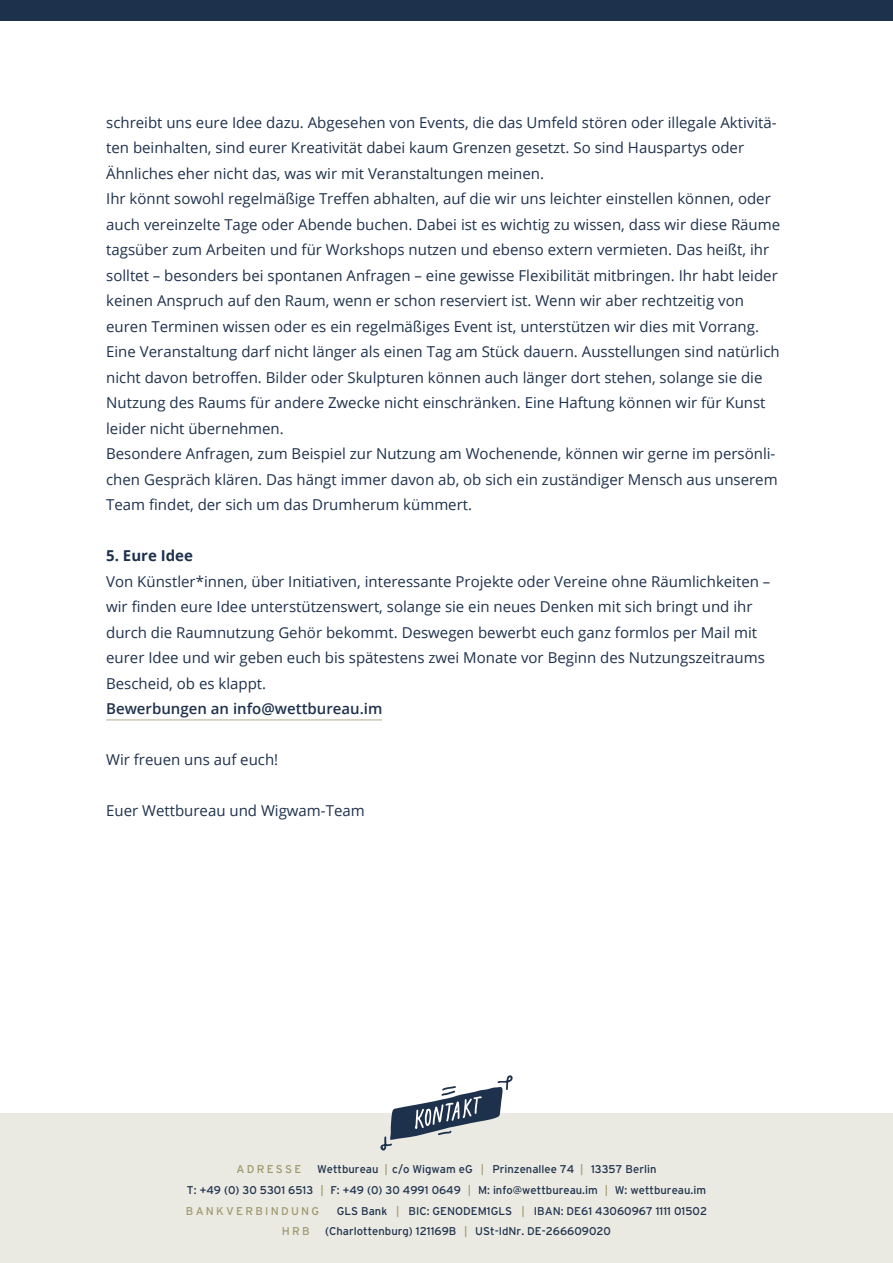
<style>
.page{position:relative;width:893px;height:1263px;background:#fff}
.page>*{position:absolute;margin:0;border:0;box-sizing:border-box;transform-origin:0 0}
.t1{font:15px/25.5px "Open Sans";color:#1e314c}
.t2{font:600 15px "Open Sans";color:#1e314c}
.t3{font:700 15px "Open Sans";color:#1e314c}
.t4{font:11.25px/21px "Interstate";color:#1e314c}
.t5{font:11.25px "Interstate";letter-spacing:.2em;color:#9d986d}
.s1{color:#9d986d}
</style>
<div class="page">
<div style="left:0;top:1114px;width:892px;height:149px;background:#ebeae2"></div>
<div style="left:0;top:0;width:892px;height:21px;background:#1e314c"></div>
<svg style="left:379px;top:1075px;width:134px;height:76px"></svg>
<hr style="left:106px;top:719px;width:276px;height:2px;background:#cdc8b3">
<p class="t1" style="left:106px;top:110px;width:675px">schreibt uns eure Idee dazu. Abgesehen von Events, die das Umfeld stören oder illegale Aktivitä&shy;ten beinhalten, sind eurer Kreativität dabei kaum Grenzen gesetzt. So sind Hauspartys oder Ähnliches eher nicht das, was wir mit Veranstaltungen meinen.<br>Ihr könnt sowohl regelmäßige Treffen abhalten, auf die wir uns leichter einstellen können, oder auch vereinzelte Tage oder Abende buchen. Dabei ist es wichtig zu wissen, dass wir diese Räume tagsüber zum Arbeiten und für Workshops nutzen und ebenso extern vermieten. Das heißt, ihr solltet – besonders bei spontanen Anfragen – eine gewisse Flexibilität mitbringen. Ihr habt leider keinen Anspruch auf den Raum, wenn er schon reserviert ist. Wenn wir aber rechtzeitig von euren Terminen wissen oder es ein regelmäßiges Event ist, unterstützen wir dies mit Vorrang.<br>Eine Veranstaltung darf nicht länger als einen Tag am Stück dauern. Ausstellungen sind natürlich nicht davon betroffen. Bilder oder Skulpturen können auch länger dort stehen, solange sie die Nutzung des Raums für andere Zwecke nicht einschränken. Eine Haftung können wir für Kunst leider nicht übernehmen.<br>Besondere Anfragen, zum Beispiel zur Nutzung am Wochenende, können wir gerne im persönli&shy;chen Gespräch klären. Das hängt immer davon ab, ob sich ein zuständiger Mensch aus unserem Team findet, der sich um das Drumherum kümmert.</p>
<p class="t3" style="left:106px;top:545px;width:88px">5. Eure Idee</p>
<p class="t1" style="left:106px;top:569px;width:665px">Von Künstler*innen, über Initiativen, interessante Projekte oder Vereine ohne Räumlichkeiten – wir finden eure Idee unterstützenswert, solange sie ein neues Denken mit sich bringt und ihr durch die Raumnutzung Gehör bekommt. Deswegen bewerbt euch ganz formlos per Mail mit eurer Idee und wir geben euch bis spätestens zwei Monate vor Beginn des Nutzungszeitraums Bescheid, ob es klappt.</p>
<p class="t2" style="left:106px;top:699px;width:278px">Bewerbungen an info@wettbureau.im</p>
<p class="t1" style="left:106px;top:747px;width:174px">Wir freuen uns auf euch!</p>
<p class="t1" style="left:106px;top:798px;width:260px">Euer Wettbureau und Wigwam-Team</p>
<p class="t5" style="left:236px;top:1163px;width:66px">ADRESSE</p>
<p class="t4" style="left:317px;top:1159px;width:341px">Wettbureau <span class="s1">|</span> c/o Wigwam eG <span class="s1">|</span> Prinzenallee 74 <span class="s1">|</span> 13357 Berlin</p>
<p class="t4" style="left:186px;top:1180px;width:521px">T: +49 (0) 30 5301 6513 <span class="s1">|</span> F: +49 (0) 30 4991 0649 <span class="s1">|</span> M: info@wettbureau.im <span class="s1">|</span> W: wettbureau.im<br><span class="s1">BANKVERBINDUNG</span></p>
<p class="t4" style="left:337px;top:1201px;width:372px">GLS Bank <span class="s1">|</span> BIC: GENODEM1GLS <span class="s1">|</span> IBAN: DE61 43060967 1111 01502</p>
<p class="t5" style="left:282px;top:1225px;width:29px">HRB</p>
<p class="t4" style="left:325px;top:1221px;width:287px">(Charlottenburg) 121169B <span class="s1">|</span> USt-IdNr. DE-266609020</p>
</div>
